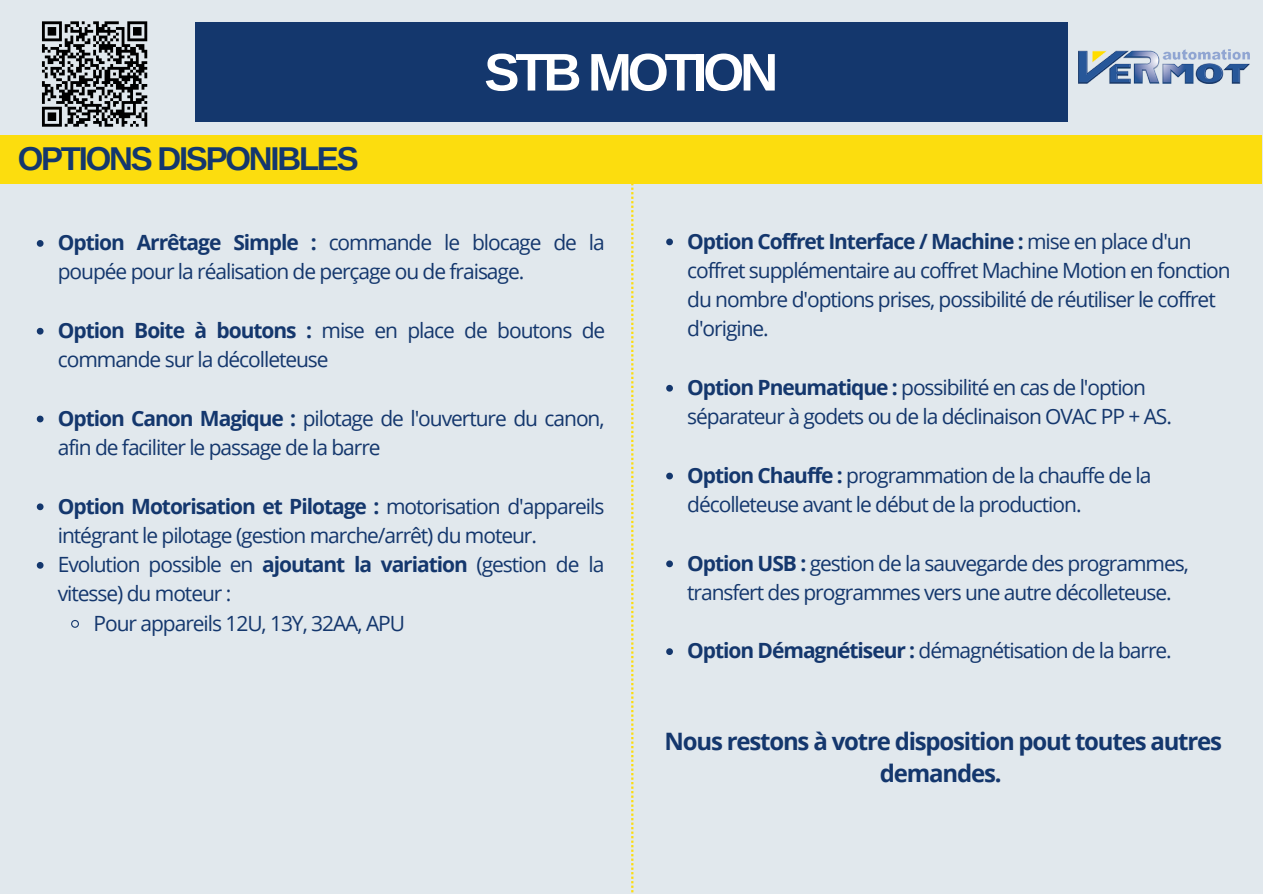
<style>
.page{position:relative;width:1263px;height:894px;background:#fff}
.page>*{position:absolute;margin:0;border:0;box-sizing:border-box;transform-origin:0 0}
.t1{font:700 52.95px "Arimo";letter-spacing:-.08em;color:#fff}
.t2{font:700 33px "Arimo";letter-spacing:-.065em;color:#14376d}
.t3{font:700 24px/32.5px "Open Sans";letter-spacing:-.05em;color:#14376d;text-align:center}
.t4{font:21px/29.2px "Open Sans";letter-spacing:-.05em;color:#14376d}
.s1{font-weight:700}
</style>
<div class="page">
<div style="left:0;top:0;width:1263px;height:893px;background:#e1e8ed"></div>
<div style="left:0;top:136px;width:1262px;height:47px;background:#fcdd0e"></div>
<svg style="left:631px;top:183px;width:2px;height:710px"></svg>
<div style="left:195px;top:22px;width:873px;height:99px;background:#14376d"></div>
<img style="left:1078px;top:50px;width:171px;height:33px">
<svg style="left:37px;top:240px;width:7px;height:7px"></svg>
<svg style="left:37px;top:328px;width:7px;height:6px"></svg>
<svg style="left:37px;top:415px;width:7px;height:7px"></svg>
<svg style="left:37px;top:503px;width:7px;height:7px"></svg>
<svg style="left:37px;top:562px;width:7px;height:6px"></svg>
<svg style="left:71px;top:620px;width:8px;height:8px"></svg>
<svg style="left:666px;top:238px;width:7px;height:7px"></svg>
<svg style="left:666px;top:385px;width:7px;height:6px"></svg>
<svg style="left:666px;top:472px;width:7px;height:7px"></svg>
<svg style="left:666px;top:560px;width:7px;height:7px"></svg>
<svg style="left:666px;top:648px;width:7px;height:6px"></svg>
<svg style="left:42px;top:21px;width:106px;height:106px"></svg>
<p class="t2" style="left:18px;top:140px;width:342px">OPTIONS DISPONIBLES</p>
<p class="t1" style="left:484px;top:43px;width:296px">STB MOTION</p>
<p class="t4" style="left:58px;top:227px;width:548px"><span class="s1">Option Arrêtage Simple :</span> commande le blocage de la poupée pour la réalisation de perçage ou de fraisage.</p>
<p class="t4" style="left:58px;top:315px;width:549px"><span class="s1">Option Boite à boutons :</span> mise en place de boutons de commande sur la décolleteuse</p>
<p class="t4" style="left:58px;top:403px;width:548px"><span class="s1">Option Canon Magique :</span> pilotage de l'ouverture du canon, afin de faciliter le passage de la barre</p>
<p class="t4" style="left:58px;top:490px;width:548px"><span class="s1">Option Motorisation et Pilotage :</span> motorisation d'appareils intégrant le pilotage (gestion marche/arrêt) du moteur.</p>
<p class="t4" style="left:58px;top:549px;width:548px">Evolution possible en <span class="s1">ajoutant la variation</span> (gestion de la vitesse) du moteur :</p>
<p class="t4" style="left:94px;top:607px;width:313px">Pour appareils 12U, 13Y, 32AA, APU</p>
<p class="t4" style="left:687px;top:226px;width:545px"><span class="s1">Option Coffret Interface / Machine :</span> mise en place d'un coffret supplémentaire au coffret Machine Motion en fonction du nombre d'options prises, possibilité de réutiliser le coffret d'origine.</p>
<p class="t4" style="left:687px;top:372px;width:486px"><span class="s1">Option Pneumatique :</span> possibilité en cas de l'option séparateur à godets ou de la déclinaison OVAC PP + AS.</p>
<p class="t4" style="left:687px;top:460px;width:466px"><span class="s1">Option Chauffe :</span> programmation de la chauffe de la décolleteuse avant le début de la production.</p>
<p class="t4" style="left:687px;top:547px;width:503px"><span class="s1">Option USB :</span> gestion de la sauvegarde des programmes, transfert des programmes vers une autre décolleteuse.</p>
<p class="t4" style="left:687px;top:635px;width:486px"><span class="s1">Option Démagnétiseur :</span> démagnétisation de la barre.</p>
<p class="t3" style="left:664px;top:723px;width:559px">Nous restons à votre disposition pout toutes autres demandes.</p>
</div>
